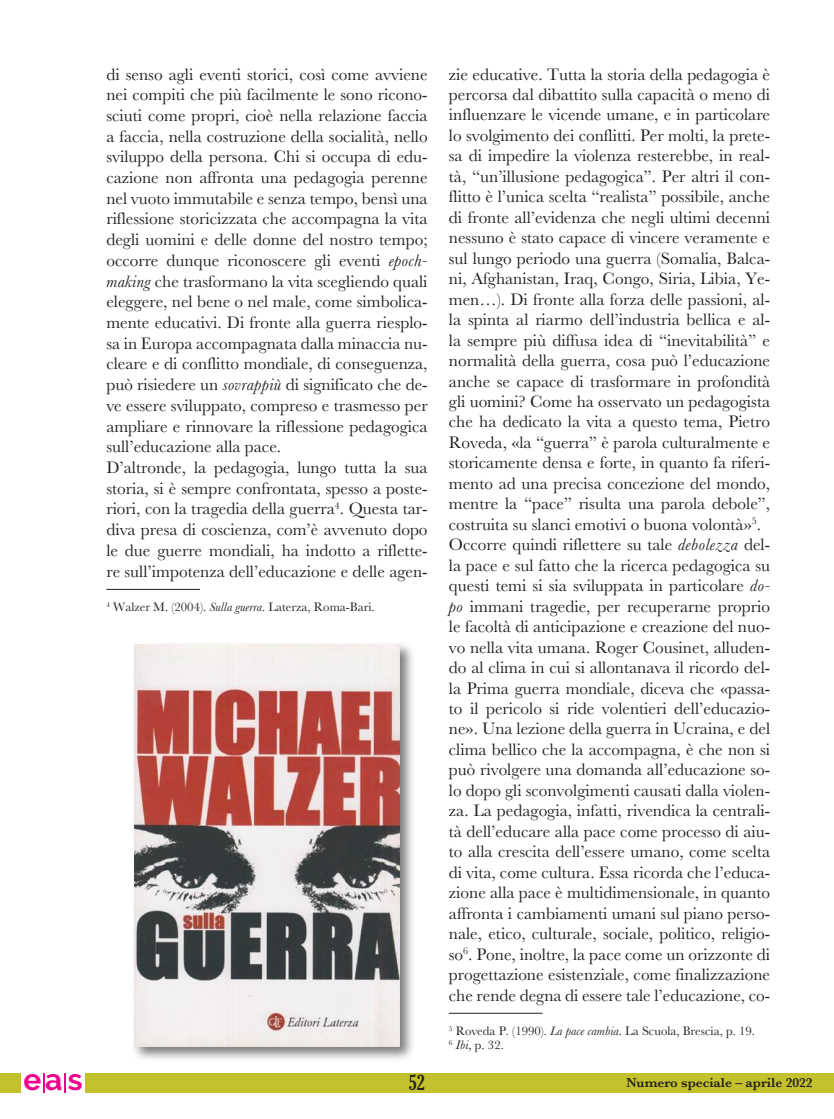
<style>
.page{position:relative;width:834px;height:1119px;background:#fff}
.page>*{position:absolute;margin:0;border:0;box-sizing:border-box;transform-origin:0 0}
.t1{font:700 30px "Raleway";color:#ee008c}
.t2{font:extra-condensed 21px "Gloucester";color:#241f1f}
.t3{font:17.25px/20.4px "Baskerville";color:#241f1f}
.t4{font:600 13.5px "Baskerville";color:#241f1f}
.t5{font:12.75px/13.5px "Baskerville";color:#241f1f}
.s1{font-style:italic}
</style>
<div class="page">
<svg style="left:833px;top:1073px;width:1px;height:18px"></svg>
<div style="left:0;top:1072px;width:833px;height:19px;background:#c3c12d"></div>
<div style="left:21px;top:1072px;width:64px;height:19px;background:#fff"></div>
<svg style="left:43px;top:1073px;width:1px;height:18px"></svg>
<svg style="left:64px;top:1073px;width:1px;height:18px"></svg>
<hr style="left:106px;top:589px;width:94px;height:1px;background:#241f1f">
<hr style="left:449px;top:1012px;width:93px;height:1px;background:#241f1f">
<svg style="left:134px;top:644px;width:278px;height:415px"></svg>
<img style="left:134px;top:644px;width:266px;height:402px">
<p class="t3" style="left:106px;top:63px;width:323px">di senso agli eventi storici, così come avviene nei compiti che più facilmente le sono ricono&shy;sciuti come propri, cioè nella relazione faccia a faccia, nella costruzione della socialità, nello sviluppo della persona. Chi si occupa di edu&shy;cazione non affronta una pedagogia perenne nel vuoto immutabile e senza tempo, bensì una riflessione storicizzata che accompagna la vita degli uomini e delle donne del nostro tempo; occorre dunque riconoscere gli eventi <span class="s1">epoch&shy;making</span> che trasformano la vita scegliendo quali eleggere, nel bene o nel male, come simbolica&shy;mente educativi. Di fronte alla guerra riesplo&shy;sa in Europa accompagnata dalla minaccia nu&shy;cleare e di conflitto mondiale, di conseguenza, può risiedere un <span class="s1">sovrappiù</span> di significato che de&shy;ve essere sviluppato, compreso e trasmesso per ampliare e rinnovare la riflessione pedagogica sull’educazione alla pace.<br>D’altronde, la pedagogia, lungo tutta la sua storia, si è sempre confrontata, spesso a poste&shy;riori, con la tragedia della guerra<sup>4</sup>. Questa tar&shy;diva presa di coscienza, com’è avvenuto dopo le due guerre mondiali, ha indotto a riflette&shy;re sull’impotenza dell’educazione e delle agen-</p>
<p class="t5" style="left:106px;top:600px;width:270px"><sup>4</sup> Walzer M. (2004). <span class="s1">Sulla guerra</span>. Laterza, Roma-Bari.</p>
<p class="t3" style="left:449px;top:64px;width:323px">zie educative. Tutta la storia della pedagogia è percorsa dal dibattito sulla capacità o meno di influenzare le vicende umane, e in particolare lo svolgimento dei conflitti. Per molti, la prete&shy;sa di impedire la violenza resterebbe, in real&shy;tà, “un’illusione pedagogica”. Per altri il con&shy;flitto è l’unica scelta “realista” possibile, anche di fronte all’evidenza che negli ultimi decenni nessuno è stato capace di vincere veramente e sul lungo periodo una guerra (Somalia, Balca&shy;ni, Afghanistan, Iraq, Congo, Siria, Libia, Ye&shy;men…). Di fronte alla forza delle passioni, al&shy;la spinta al riarmo dell’industria bellica e al&shy;la sempre più diffusa idea di “inevitabilità” e normalità della guerra, cosa può l’educazione anche se capace di trasformare in profondità gli uomini? Come ha osservato un pedagogista che ha dedicato la vita a questo tema, Pietro Roveda, «la “guerra” è parola culturalmente e storicamente densa e forte, in quanto fa riferi&shy;mento ad una precisa concezione del mondo, mentre la “pace” risulta una parola debole”, costruita su slanci emotivi o buona volontà»<sup>5</sup>.<br>Occorre quindi riflettere su tale <span class="s1">debolezza</span> del&shy;la pace e sul fatto che la ricerca pedagogica su questi temi si sia sviluppata in particolare <span class="s1">do&shy;po</span> immani tragedie, per recuperarne proprio le facoltà di anticipazione e creazione del nuo&shy;vo nella vita umana. Roger Cousinet, alluden&shy;do al clima in cui si allontanava il ricordo del&shy;la Prima guerra mondiale, diceva che «passa&shy;to il pericolo si ride volentieri dell’educazio&shy;ne». Una lezione della guerra in Ucraina, e del clima bellico che la accompagna, è che non si può rivolgere una domanda all’educazione so&shy;lo dopo gli sconvolgimenti causati dalla violen&shy;za. La pedagogia, infatti, rivendica la centrali&shy;tà dell’educare alla pace come processo di aiu&shy;to alla crescita dell’essere umano, come scelta di vita, come cultura. Essa ricorda che l’educa&shy;zione alla pace è multidimensionale, in quanto affronta i cambiamenti umani sul piano perso&shy;nale, etico, culturale, sociale, politico, religio&shy;so<sup>6</sup>. Pone, inoltre, la pace come un orizzonte di progettazione esistenziale, come finalizzazione che rende degna di essere tale l’educazione, co-</p>
<p class="t5" style="left:449px;top:1024px;width:308px"><sup>5</sup> Roveda P. (1990). <span class="s1">La pace cambia</span>. La Scuola, Brescia, p. 19.<br><sup>6</sup> <span class="s1">Ibi</span>, p. 32.</p>
<h1 class="t1" style="left:23px;top:1062px;width:61px">ea s</h1>
<p class="t2" style="left:409px;top:1070px;width:18px">52</p>
<p class="t4" style="left:626px;top:1074px;width:188px">Numero speciale – aprile 2022</p>
</div>
